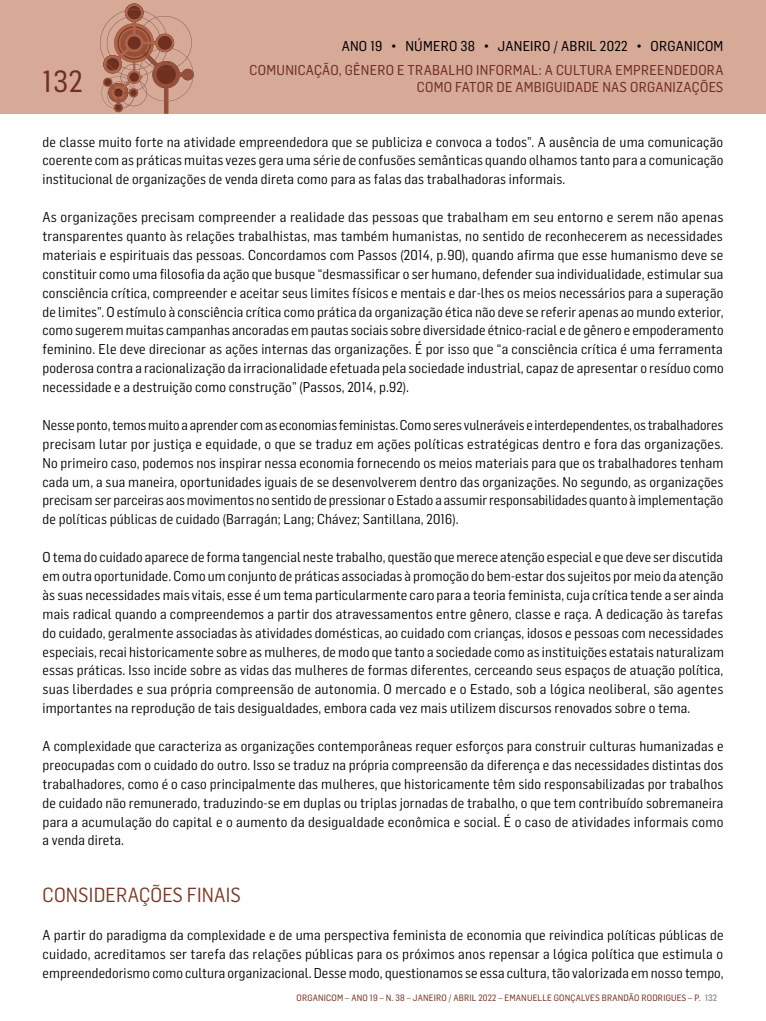
<style>
.page{position:relative;width:766px;height:1021px;background:#fff}
.page>*{position:absolute;margin:0;border:0;box-sizing:border-box;transform-origin:0 0}
.t1{font:30px "Flama Semicondensed Basic";color:#703020}
.t2{font:20px "Flama Semicondensed";letter-spacing:.01em;color:#793622}
.t3{font:14px/18.9px "Flama Semicondensed";letter-spacing:.01em;color:#000;text-align:justify}
.t4{font:14px/16.8px "Flama Semicondensed Basic";letter-spacing:.02em;color:#703020;text-align:right}
.t5{font:14px "Flama Semicondensed Basic";letter-spacing:.02em;color:#000}
.t6{font:9px "Flama Semicondensed Basic";letter-spacing:.02em;color:#793622}
.s1{color:#9d9d9c}
</style>
<div class="page">
<div style="left:0;top:0;width:765px;height:113px;background:#d7aa98"></div>
<svg style="left:100px;top:3px;width:93px;height:110px"></svg>
<div style="left:158px;top:36px;width:14px;height:14px;background:#703020;border-radius:50%"></div>
<div style="left:104px;top:79px;width:7px;height:7px;background:#703020;border-radius:3px"></div>
<div style="left:128px;top:36px;width:13px;height:13px;background:#703020;border-radius:50%"></div>
<div style="left:115px;top:89px;width:7px;height:7px;background:#703020;border-radius:3px"></div>
<div style="left:129px;top:72px;width:10px;height:10px;background:#703020;border-radius:5px"></div>
<h1 class="t1" style="left:43px;top:62px;width:42px">132</h1>
<p class="t5" style="left:341px;top:37px;width:383px">ANO 19 • NÚMERO 38 • JANEIRO / ABRIL 2022 • ORGANICOM</p>
<p class="t4" style="left:249px;top:61px;width:475px">COMUNICAÇÃO, GÊNERO E TRABALHO INFORMAL: A CULTURA EMPREENDEDORA<br>COMO FATOR DE AMBIGUIDADE NAS ORGANIZAÇÕES</p>
<p class="t3" style="left:43px;top:131px;width:682px">de classe muito forte na atividade empreendedora que se publiciza e convoca a todos”. A ausência de uma comunicação coerente com as práticas muitas vezes gera uma série de confusões semânticas quando olhamos tanto para a comunicação institucional de organizações de venda direta como para as falas das trabalhadoras informais.</p>
<p class="t3" style="left:43px;top:207px;width:682px">As organizações precisam compreender a realidade das pessoas que trabalham em seu entorno e serem não apenas transparentes quanto às relações trabalhistas, mas também humanistas, no sentido de reconhecerem as necessidades materiais e espirituais das pessoas. Concordamos com Passos (2014, p. 90), quando afirma que esse humanismo deve se constituir como uma filosofia da ação que busque “desmassificar o ser humano, defender sua individualidade, estimular sua consciência crítica, compreender e aceitar seus limites físicos e mentais e dar-lhes os meios necessários para a superação de limites”. O estímulo à consciência crítica como prática da organização ética não deve se referir apenas ao mundo exterior, como sugerem muitas campanhas ancoradas em pautas sociais sobre diversidade étnico-racial e de gênero e empoderamento feminino. Ele deve direcionar as ações internas das organizações. É por isso que “a consciência crítica é uma ferramenta poderosa contra a racionalização da irracionalidade efetuada pela sociedade industrial, capaz de apresentar o resíduo como necessidade e a destruição como construção” (Passos, 2014, p. 92).</p>
<p class="t3" style="left:43px;top:415px;width:682px">Nesse ponto, temos muito a aprender com as economias feministas. Como seres vulneráveis e interdependentes, os trabalhadores precisam lutar por justiça e equidade, o que se traduz em ações políticas estratégicas dentro e fora das organizações.<br>No primeiro caso, podemos nos inspirar nessa economia fornecendo os meios materiais para que os trabalhadores tenham cada um, a sua maneira, oportunidades iguais de se desenvolverem dentro das organizações. No segundo, as organizações precisam ser parceiras aos movimentos no sentido de pressionar o Estado a assumir responsabilidades quanto à implementação de políticas públicas de cuidado (Barragán; Lang; Chávez; Santillana, 2016).</p>
<p class="t3" style="left:43px;top:547px;width:682px">O tema do cuidado aparece de forma tangencial neste trabalho, questão que merece atenção especial e que deve ser discutida em outra oportunidade. Como um conjunto de práticas associadas à promoção do bem-estar dos sujeitos por meio da atenção às suas necessidades mais vitais, esse é um tema particularmente caro para a teoria feminista, cuja crítica tende a ser ainda mais radical quando a compreendemos a partir dos atravessamentos entre gênero, classe e raça. A dedicação às tarefas do cuidado, geralmente associadas às atividades domésticas, ao cuidado com crianças, idosos e pessoas com necessidades especiais, recai historicamente sobre as mulheres, de modo que tanto a sociedade como as instituições estatais naturalizam essas práticas. Isso incide sobre as vidas das mulheres de formas diferentes, cerceando seus espaços de atuação política, suas liberdades e sua própria compreensão de autonomia. O mercado e o Estado, sob a lógica neoliberal, são agentes importantes na reprodução de tais desigualdades, embora cada vez mais utilizem discursos renovados sobre o tema.</p>
<p class="t3" style="left:43px;top:736px;width:682px">A complexidade que caracteriza as organizações contemporâneas requer esforços para construir culturas humanizadas e preocupadas com o cuidado do outro. Isso se traduz na própria compreensão da diferença e das necessidades distintas dos trabalhadores, como é o caso principalmente das mulheres, que historicamente têm sido responsabilizadas por trabalhos de cuidado não remunerado, traduzindo-se em duplas ou triplas jornadas de trabalho, o que tem contribuído sobremaneira para a acumulação do capital e o aumento da desigualdade econômica e social. É o caso de atividades informais como a venda direta.</p>
<h2 class="t2" style="left:43px;top:882px;width:200px">CONSIDERAÇÕES FINAIS</h2>
<p class="t3" style="left:43px;top:924px;width:682px">A partir do paradigma da complexidade e de uma perspectiva feminista de economia que reivindica políticas públicas de cuidado, acreditamos ser tarefa das relações públicas para os próximos anos repensar a lógica política que estimula o empreendedorismo como cultura organizacional. Desse modo, questionamos se essa cultura, tão valorizada em nosso tempo,</p>
<p class="t6" style="left:296px;top:992px;width:220px">ORGANICOM – ANO 19 – N. 38 – JANEIRO / ABRIL 2022 – EMAN</p>
<p class="t6" style="left:527px;top:992px;width:12px">UELLE</p>
<p class="t6" style="left:553px;top:992px;width:60px">GON ÇALVES BRAN</p>
<p class="t6" style="left:623px;top:992px;width:95px">DÃO RODRIG UES – P. <span class="s1">132</span></p>
</div>
